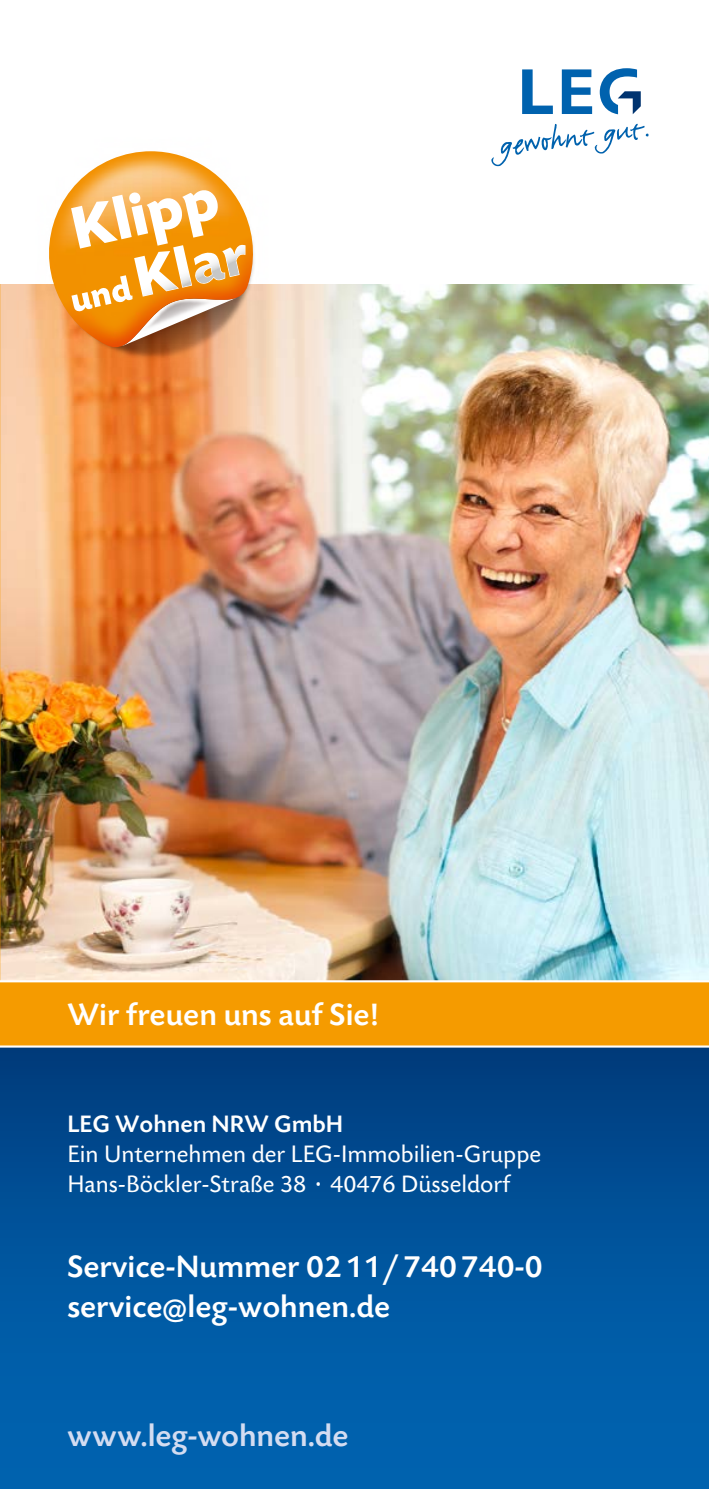
<style>
.page{position:relative;width:709px;height:1489px;background:#fff}
.page>*{position:absolute;margin:0;border:0;box-sizing:border-box;transform-origin:0 0}
.t1{font:500 32.5px/39px "Today Sans BEF";color:#fff}
.t2{font:500 32.5px "Today Sans BEF";color:#d3dcf1}
.t3{font:25px/30px "Today Sans BEF";color:#fff}
.t4{font:500 25px "Today Sans BEF";color:#fff}
</style>
<div class="page">
<img style="left:0;top:284px;width:709px;height:695px">
<div style="left:0;top:1013px;width:709px;height:475px;background:linear-gradient(to bottom,#003c7c,#0068b7)"></div>
<img style="left:0;top:1013px;width:1px;height:475px">
<svg style="left:0;top:979px;width:709px;height:69px;background:#f3a114"></svg>
<img style="left:9px;top:284px;width:289px;height:119px">
<img style="left:18px;top:151px;width:266px;height:227px">
<svg style="left:71px;top:189px;width:174px;height:157px"></svg>
<svg style="left:522px;top:68px;width:118px;height:46px"></svg>
<svg style="left:491px;top:124px;width:157px;height:42px"></svg>
<h1 class="t1" style="left:67px;top:996px;width:313px">Wir freuen uns auf Sie!</h1>
<p class="t4" style="left:67px;top:1110px;width:277px">LEG Wohnen NRW GmbH</p>
<p class="t3" style="left:67px;top:1140px;width:475px">Ein Unternehmen der LEG-Immobilien-Gruppe<br>Hans-Böckler-Straße 38 · 40476 Düsseldorf</p>
<h1 class="t1" style="left:67px;top:1248px;width:477px">Service-Nummer 0211/740740-0 service@leg-wohnen.de</h1>
<h1 class="t2" style="left:67px;top:1418px;width:283px">www.leg-wohnen.de</h1>
</div>
